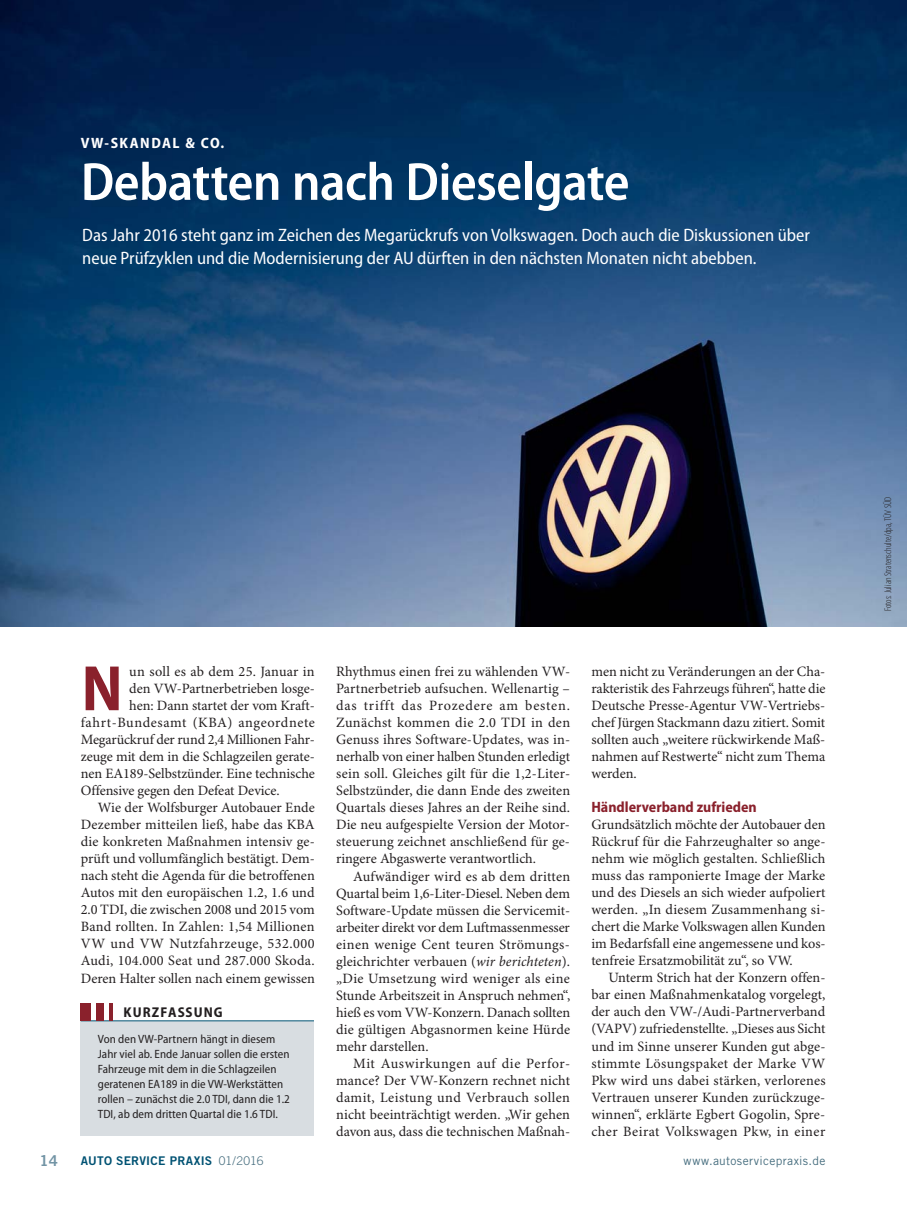
<style>
.page{position:relative;width:919px;height:1212px;background:#fff}
.page>*{position:absolute;margin:0;border:0;box-sizing:border-box;transform-origin:0 0}
.t1{font:700 semi-condensed 64.65px "Myriad Pro";color:#8a212c}
.t2{font:600 semi-condensed 54px "Myriad Pro";letter-spacing:-.01em;color:#fff}
.t3{font:semi-condensed 18px/22.5px "Myriad Pro";color:#fff}
.t4{font:700 semi-condensed 15px "Myriad Pro";color:#8a212c}
.t5{font:700 semi-condensed 15px "Myriad Pro";letter-spacing:.1em;color:#fff}
.t6{font:15px "Trade Gothic LT Std Bd 2";color:#7294a5}
.t7{font:14.25px/17px "Minion Pro";color:#231f20;text-align:justify}
.t8{font:14.25px "Minion Pro";letter-spacing:.02em;color:#231f20}
.t9{font:14.25px "Minion Pro";letter-spacing:.04em;color:#231f20}
.t10{font:14.25px "Minion Pro";letter-spacing:.035em;color:#231f20}
.t11{font:700 semi-condensed 14.25px "Myriad Pro";letter-spacing:.075em;color:#231f20}
.t12{font:semi-condensed 12px/15px "Myriad Pro";letter-spacing:.005em;color:#231f20}
.t13{font:12px "Trade Gothic LT Std Bd 2";letter-spacing:.02em;color:#005273}
.t14{font:12px "Trade Gothic LT Std";letter-spacing:.03em;color:#476e7f}
.t15{font:300 condensed 9.75px "Myriad Pro";color:#231f20}
.s1{font-style:italic}
.s2{font-family:"Trade Gothic LT Std";font-weight:300;color:#476e7f}
</style>
<div class="page">
<img style="left:0;top:0;width:906px;height:626px">
<div style="left:81px;top:1021px;width:233px;height:114px;background:#d8dde1"></div>
<hr style="left:81px;top:1020px;width:233px;height:1px;background:#005273">
<div style="left:81px;top:1004px;width:10px;height:17px;background:#8a212c"></div>
<div style="left:96px;top:1004px;width:8px;height:17px;background:#8a212c"></div>
<hr style="left:109px;top:1004px;width:3px;height:17px;background:#8a212c">
<p class="t5" style="left:81px;top:137px;width:145px">VW-SKANDAL &amp; CO.</p>
<h2 class="t2" style="left:81px;top:150px;width:550px">Debatten nach Dieselgate</h2>
<p class="t3" style="left:82px;top:226px;width:729px">Das Jahr 2016 steht ganz im Zeichen des Megarückrufs von Volkswagen. Doch auch die Diskussionen über neue Prüfzyklen und die Modernisierung der AU dürften in den nächsten Monaten nicht abebben.</p>
<h1 class="t1" style="left:81px;top:664px;width:43px">N</h1>
<p class="t7" style="left:129px;top:664px;width:187px">un soll es ab dem 25. Januar in</p>
<p class="t7" style="left:129px;top:681px;width:187px">den VW-Partnerbetrieben losge-</p>
<p class="t7" style="left:129px;top:698px;width:187px">hen: Dann startet der vom Kraft-</p>
<p class="t9" style="left:81px;top:717px;width:235px">fahrt-Bundesamt (KBA) angeordnete</p>
<p class="t7" style="left:81px;top:732px;width:235px">Megarückruf der rund 2,4 Millionen Fahr-</p>
<p class="t7" style="left:81px;top:749px;width:235px">zeuge mit dem in die Schlagzeilen gerate-</p>
<p class="t7" style="left:81px;top:766px;width:235px">nen EA189-Selbstzünder. Eine technische</p>
<p class="t7" style="left:81px;top:783px;width:200px">Offensive gegen den Defeat Device.</p>
<p class="t7" style="left:98px;top:800px;width:218px">Wie der Wolfsburger Autobauer Ende</p>
<p class="t7" style="left:81px;top:817px;width:235px">Dezember mitteilen ließ, habe das KBA</p>
<p class="t7" style="left:81px;top:834px;width:235px">die konkreten Maßnahmen intensiv ge-</p>
<p class="t7" style="left:81px;top:851px;width:235px">prüft und vollumfänglich bestätigt. Dem-</p>
<p class="t7" style="left:81px;top:868px;width:235px">nach steht die Agenda für die betroffenen</p>
<p class="t7" style="left:81px;top:885px;width:235px">Autos mit den europäischen 1.2, 1.6 und</p>
<p class="t7" style="left:81px;top:903px;width:235px">2.0 TDI, die zwischen 2008 und 2015 vom</p>
<p class="t7" style="left:81px;top:920px;width:235px">Band rollten. In Zahlen: 1,54 Millionen</p>
<p class="t10" style="left:81px;top:938px;width:235px">VW und VW Nutzfahrzeuge, 532.000</p>
<p class="t8" style="left:81px;top:955px;width:235px">Audi, 104.000 Seat und 287.000 Skoda.</p>
<p class="t7" style="left:81px;top:971px;width:235px">Deren Halter sollen nach einem gewissen</p>
<p class="t11" style="left:123px;top:1006px;width:101px">KURZFASSUNG</p>
<p class="t12" style="left:98px;top:1033px;width:193px">Von den VW-Partnern hängt in diesem Jahr viel ab. Ende Januar sollen die ersten Fahrzeuge mit dem in die Schlagzeilen geratenen EA189 in die VW-Werkstätten rollen – zunächst die 2.0 TDI, dann die 1.2<br>TDI, ab dem dritten Quartal die 1.6 TDI.</p>
<p class="t7" style="left:336px;top:664px;width:235px">Rhythmus einen frei zu wählenden VW-Partnerbetrieb aufsuchen. Wellenartig – das trifft das Prozedere am besten.<br>Zunächst kommen die 2.0 TDI in den Genuss ihres Software-Updates, was in&shy;nerhalb von einer halben Stunden erledigt sein soll. Gleiches gilt für die 1,2-Liter-Selbstzünder, die dann Ende des zweiten Quartals dieses Jahres an der Reihe sind.<br>Die neu aufgespielte Version der Motor&shy;steuerung zeichnet anschließend für ge&shy;ringere Abgaswerte verantwortlich.</p>
<p class="t7" style="left:336px;top:869px;width:236px;text-indent:17px">Aufwändiger wird es ab dem dritten Quartal beim 1,6-Liter-Diesel. Neben dem Software-Update müssen die Servicemit&shy;arbeiter direkt vor dem Luftmassenmesser einen wenige Cent teuren Strömungs&shy;gleichrichter verbauen (<span class="s1">wir berichteten</span>). „Die Umsetzung wird weniger als eine Stunde Arbeitszeit in Anspruch nehmen“, hieß es vom VW- Konzern. Danach sollten die gültigen Abgasnormen keine Hürde mehr darstellen.</p>
<p class="t7" style="left:336px;top:1056px;width:236px;text-indent:17px">Mit Auswirkungen auf die Perfor&shy;mance? Der VW-Konzern rechnet nicht damit, Leistung und Verbrauch sollen nicht beeinträchtigt werden. „Wir gehen davon aus, dass die technischen Maßnah-</p>
<p class="t7" style="left:591px;top:664px;width:235px">men nicht zu Veränderungen an der Cha&shy;rakteristik des Fahrzeugs führen“, hatte die Deutsche Presse-Agentur VW-Vertriebs&shy;chef Jürgen Stackmann dazu zitiert. Somit sollten auch „weitere rückwirkende Maß&shy;nahmen auf Restwerte“ nicht zum Thema werden.</p>
<p class="t4" style="left:591px;top:801px;width:167px">Händlerverband zufrieden</p>
<p class="t7" style="left:591px;top:817px;width:236px">Grundsätzlich möchte der Autobauer den Rückruf für die Fahrzeughalter so ange&shy;nehm wie möglich gestalten. Schließlich muss das ramponierte Image der Marke und des Diesels an sich wieder aufpoliert werden. „In diesem Zusammenhang si&shy;chert die Marke Volkswagen allen Kunden im Bedarfsfall eine angemessene und kos&shy;tenfreie Ersatzmobilität zu“, so VW.</p>
<p class="t7" style="left:591px;top:971px;width:236px;text-indent:17px">Unterm Strich hat der Konzern offen&shy;bar einen Maßnahmen katalog vorgelegt, der auch den VW-/Audi-Partnerverband (VAPV) zufriedenstellte. „Dieses aus Sicht und im Sinne unserer Kunden gut abge&shy;stimmte Lösungspaket der Marke VW Pkw wird uns dabei stärken, verlorenes Vertrauen unserer Kunden zurückzuge&shy;winnen“, erklärte Egbert Gogolin, Spre&shy;cher Beirat Volkswagen Pkw, in einer</p>
<p class="t6" style="left:39px;top:1152px;width:20px">14</p>
<p class="t13" style="left:81px;top:1154px;width:184px">AUTO SERVICE PRAXIS <span class="s2">01/2016</span></p>
<p class="t14" style="left:683px;top:1154px;width:143px">www.autoservicepraxis.de</p>
<p class="t15" style="left:882px;top:611px;width:116px;rotate:-90deg">Fotos: Julian Stratenschulte/dpa, TÜV SÜD</p>
</div>
